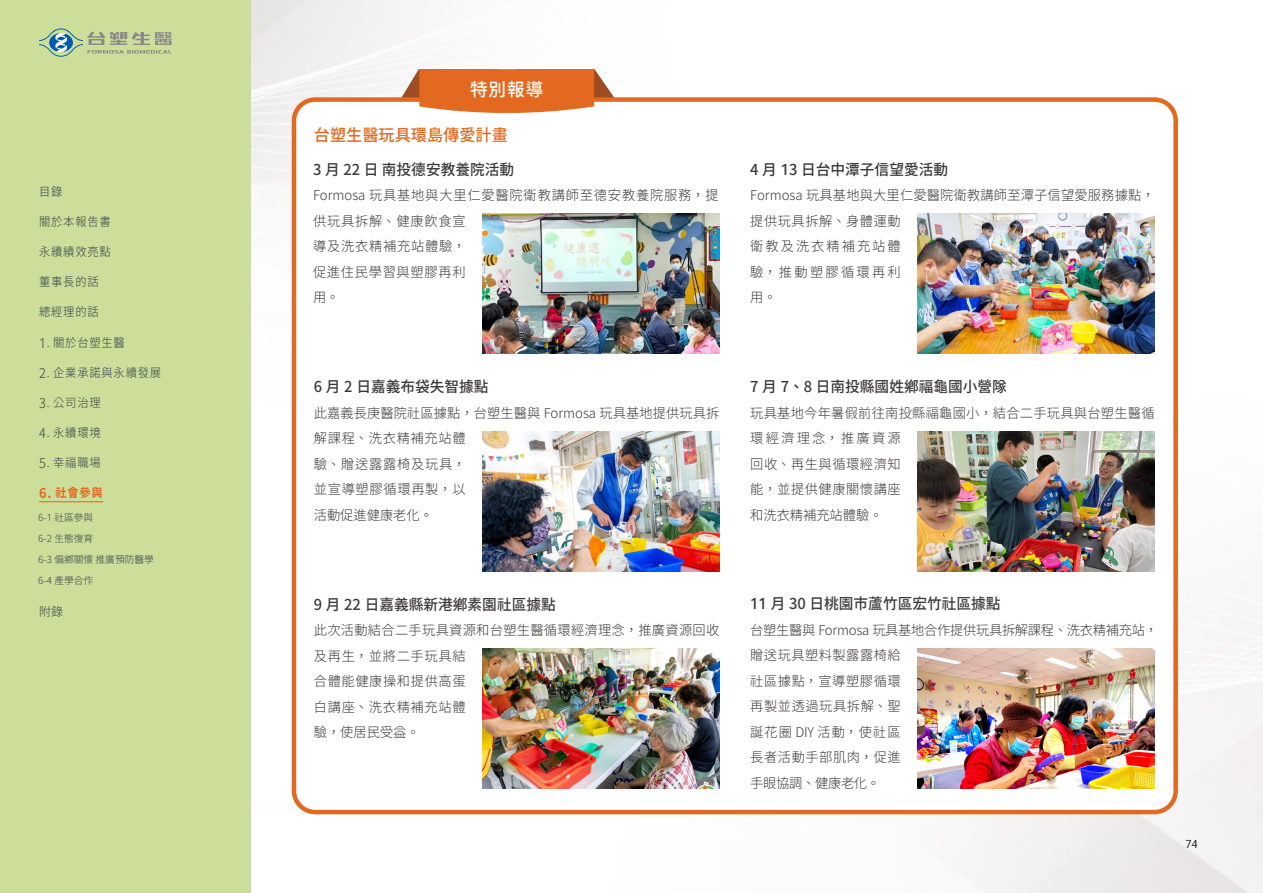
<style>
.page{position:relative;width:1263px;height:893px;background:#fff}
.page>*{position:absolute;margin:0;border:0;box-sizing:border-box;transform-origin:0 0}
.t1{font:18px "Gen Yo Gothic TW M";color:#fff}
.t2{font:16.5px "Gen Yo Gothic TW M";color:#e2691f}
.t3{font:15px "Gen Yo Gothic TW M";color:#3e3a39}
.t4{font:13.5px/25.5px "Gen Yo Gothic TW L";letter-spacing:.035em;color:#3e3a39}
.t5{font:13.5px/25.5px "Gen Yo Gothic TW L";letter-spacing:.01em;color:#3e3a39}
.t6{font:13.5px/25.5px "Gen Yo Gothic TW L";letter-spacing:.06em;color:#3e3a39}
.t7{font:13.5px/25.5px "Gen Yo Gothic TW L";letter-spacing:.015em;color:#3e3a39}
.t8{font:12px "Gen Yo Gothic TW L";letter-spacing:.07em;color:#36464e;scale:.94 1}
.t9{font:12px "Gen Yo Gothic TW L";letter-spacing:.07em;color:#34454c;scale:.94 1}
.t10{font:12px "Gen Yo Gothic TW B";color:#e2691f;scale:.94 1}
.t11{font:12px "Gen Yo Gothic TW L";letter-spacing:.07em;color:#34454c}
.t12{font:10.5px "Euphemia UCAS";color:#000}
.t13{font:9.75px/21px "Gen Yo Gothic TW L";color:#34454c}
.t14{font:9.75px/21px "Gen Yo Gothic TW L";color:#36464e}
.s1{font-size:13.5px}
</style>
<div class="page">
<img style="left:251px;top:0;width:1012px;height:893px">
<div style="left:0;top:0;width:251px;height:893px;background:#ccde99"></div>
<svg style="left:39px;top:28px;width:133px;height:29px"></svg>
<hr style="left:39px;top:501px;width:64px;height:1px;background:#d96722">
<div style="left:294px;top:100px;width:882px;height:712px;background:#fff;border-radius:21px"></div>
<div style="left:292px;top:97px;width:886px;height:717px;border:4px solid #e2691f;border-radius:21px"></div>
<svg style="left:395px;top:69px;width:227px;height:44px"></svg>
<img style="left:483px;top:213px;width:236px;height:141px">
<img style="left:483px;top:431px;width:236px;height:141px">
<img style="left:483px;top:648px;width:236px;height:141px">
<img style="left:918px;top:431px;width:236px;height:141px">
<img style="left:918px;top:648px;width:236px;height:140px">
<img style="left:918px;top:213px;width:236px;height:141px">
<p class="t9" style="left:39px;top:185px;width:26px">目錄</p>
<p class="t9" style="left:39px;top:215px;width:78px">關於本報告書</p>
<p class="t9" style="left:39px;top:245px;width:78px">永續績效亮點</p>
<p class="t9" style="left:39px;top:275px;width:65px">董事長的話</p>
<p class="t9" style="left:39px;top:305px;width:65px">總經理的話</p>
<p class="t8" style="left:39px;top:336px;width:93px"><span class="s1">1</span>. 關於台塑生醫</p>
<p class="t8" style="left:39px;top:366px;width:131px"><span class="s1">2</span>. 企業承諾與永續發展</p>
<p class="t8" style="left:39px;top:396px;width:67px"><span class="s1">3</span>. 公司治理</p>
<p class="t9" style="left:39px;top:426px;width:67px"><span class="s1">4</span>. 永續環境</p>
<p class="t8" style="left:39px;top:456px;width:67px"><span class="s1">5</span>. 幸福職場</p>
<p class="t10" style="left:39px;top:486px;width:69px"><span class="s1">6.</span> 社會參與</p>
<p class="t14" style="left:38px;top:507px;width:57px">6-1 社區參與<br>6-2 生態復育</p>
<p class="t13" style="left:38px;top:549px;width:117px">6-3 偏鄉關懷 推廣預防醫學<br>6-4 產學合作</p>
<p class="t11" style="left:39px;top:605px;width:25px">附錄</p>
<h1 class="t1" style="left:470px;top:80px;width:75px">特別報導</h1>
<p class="t2" style="left:314px;top:126px;width:196px">台塑生醫玩具環島傳愛計畫</p>
<p class="t3" style="left:313px;top:161px;width:203px">3 月 22 日 南投德安教養院活動</p>
<p class="t6" style="left:313px;top:183px;width:407px">Formosa 玩具基地與大里仁愛醫院衛教講師至德安教養院服務，提供玩具拆解、健康飲食宣<br>導及洗衣精補充站體驗，<br>促進住民學習與塑膠再利<br>用。</p>
<p class="t3" style="left:314px;top:378px;width:176px">6 月 2 日嘉義布袋失智據點</p>
<p class="t5" style="left:314px;top:401px;width:407px">此嘉義長庚醫院社區據點，台塑生醫與 Formosa 玩具基地提供玩具拆解課程、洗衣精補充站體<br>驗、贈送露露椅及玩具，<br>並宣導塑膠循環再製，以<br>活動促進健康老化。</p>
<p class="t3" style="left:314px;top:596px;width:243px">9 月 22 日嘉義縣新港鄉素園社區據點</p>
<p class="t4" style="left:314px;top:618px;width:407px">此次活動結合二手玩具資源和台塑生醫循環經濟理念，推廣資源回收及再生，並將二手玩具結<br>合體能健康操和提供高蛋<br>白講座、洗衣精補充站體<br>驗，使居民受益。</p>
<p class="t3" style="left:750px;top:161px;width:199px">4 月 13 日台中潭子信望愛活動</p>
<p class="t7" style="left:750px;top:183px;width:406px">Formosa 玩具基地與大里仁愛醫院衛教講師至潭子信望愛服務據點，提供玩具拆解、身體運動<br>衛教及洗衣精補充站體<br>驗，推動塑膠循環再利<br>用。</p>
<p class="t3" style="left:750px;top:378px;width:258px">7 月 7、8 日南投縣國姓鄉福龜國小營隊</p>
<p class="t4" style="left:750px;top:401px;width:406px">玩具基地今年暑假前往南投縣福龜國小，結合二手玩具與台塑生醫循環經濟理念，推廣資源<br>回收、再生與循環經濟知<br>能，並提供健康關懷講座<br>和洗衣精補充站體驗。</p>
<p class="t3" style="left:750px;top:595px;width:252px">11 月 30 日桃園市蘆竹區宏竹社區據點</p>
<p class="t4" style="left:750px;top:617px;width:409px">台塑生醫與 Formosa 玩具基地合作提供玩具拆解課程、洗衣精補充站，贈送玩具塑料製露露椅給<br>社區據點，宣導塑膠循環<br>再製並透過玩具拆解、聖<br>誕花圈 DIY 活動，使社區<br>長者活動手部肌肉，促進<br>手眼協調、健康老化。</p>
<p class="t12" style="left:1185px;top:837px;width:14px">74</p>
</div>
